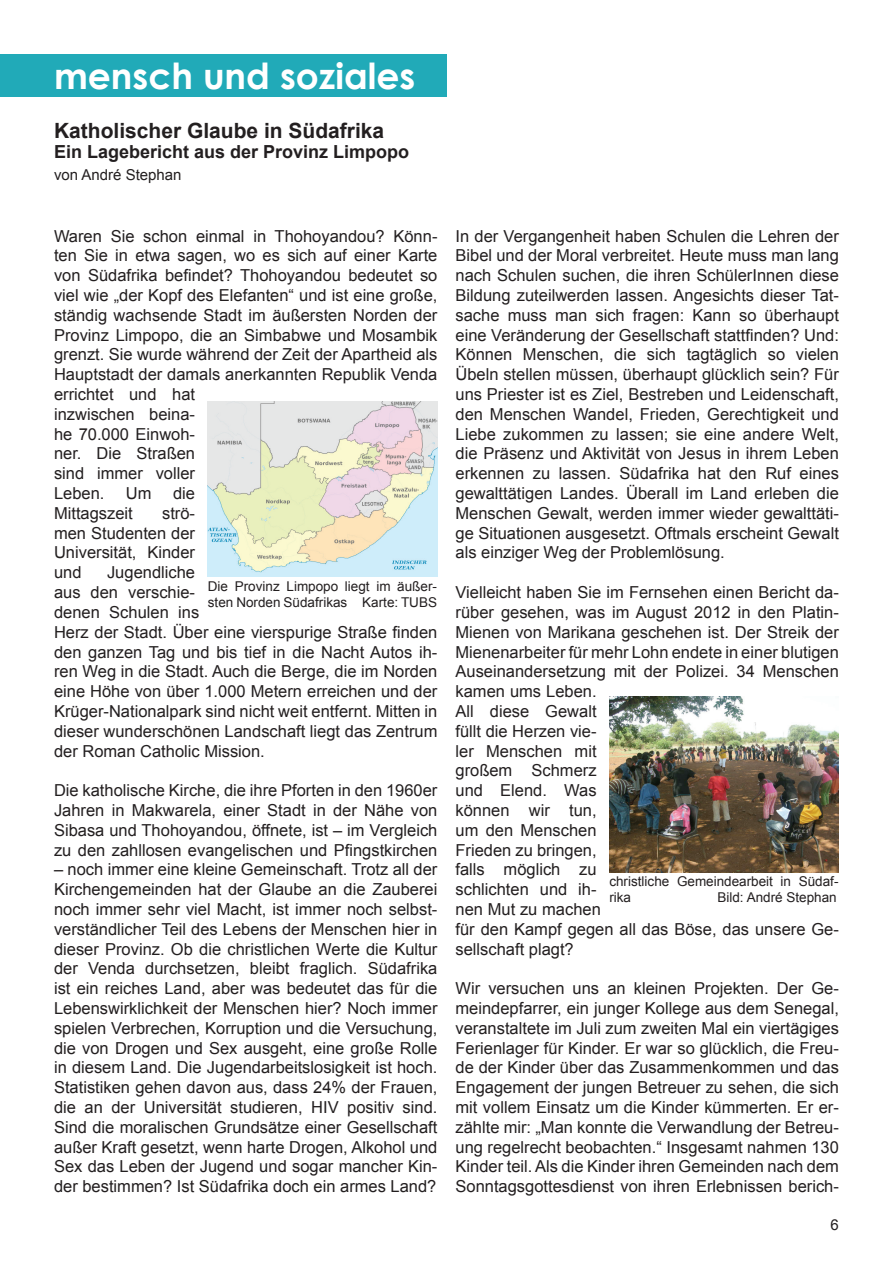
<style>
.page{position:relative;width:893px;height:1263px;background:#fff}
.page>*{position:absolute;margin:0;border:0;box-sizing:border-box;transform-origin:0 0}
.t1{font:700 36px "Century Gothic";color:#fff}
.t2{font:700 21px "Arial";color:#231f20}
.t3{font:700 18px "Arial";color:#231f20}
.t4{font:16.5px/19.8px "Arial";color:#231f20;text-align:justify}
.t5{font:15px "Arial";color:#231f20}
.t6{font:13.5px/16.2px "Arial";color:#231f20}
</style>
<div class="page">
<div style="left:0;top:54px;width:446px;height:42px;background:#21aab8"></div>
<img style="left:208px;top:401px;width:229px;height:176px">
<img style="left:609px;top:696px;width:230px;height:176px">
<h1 class="t1" style="left:54px;top:55px;width:363px">mensch und soziales</h1>
<p class="t2" style="left:54px;top:116px;width:332px">Katholischer Glaube in Südafrika</p>
<p class="t3" style="left:54px;top:140px;width:357px">Ein Lagebericht aus der Provinz Limpopo</p>
<p class="t5" style="left:54px;top:165px;width:129px">von André Stephan</p>
<p class="t4" style="left:54px;top:226px;width:385px;text-align:left">Waren Sie schon einmal in Thohoyandou? Könn&shy;ten Sie in etwa sagen, wo es sich auf einer Karte von Südafrika befindet? Thohoyandou bedeutet so viel wie „der Kopf des Elefanten“ und ist eine große, ständig wachsende Stadt im äußersten Norden der Provinz Limpopo, die an Simbabwe und Mosambik grenzt. Sie wurde während der Zeit der Apartheid als Hauptstadt der damals anerkannten Republik Venda errichtet und hat<br>inzwischen beina-<br>he 70.000 Einwoh-<br>ner. Die Straßen<br>sind immer voller<br>Leben.</p>
<p class="t4" style="left:126px;top:484px;width:27px">Um</p>
<p class="t4" style="left:173px;top:484px;width:24px">die</p>
<p class="t4" style="left:54px;top:503px;width:80px">Mittagszeit</p>
<p class="t4" style="left:54px;top:503px;width:143px;text-indent:108px">strö&shy;men Studenten der Universität, Kinder und</p>
<p class="t4" style="left:54px;top:563px;width:385px;text-align:left;text-indent:53px">Jugendliche<br>aus den verschie-<br>denen Schulen ins<br>Herz der Stadt. Über eine vierspurige Straße finden den ganzen Tag und bis tief in die Nacht Autos ih&shy;ren Weg in die Stadt. Auch die Berge, die im Norden eine Höhe von über 1.000 Metern erreichen und der Krüger-Nationalpark sind nicht weit entfernt. Mitten in dieser wunderschönen Landschaft liegt das Zentrum der Roman Catholic Mission.</p>
<p class="t4" style="left:54px;top:781px;width:385px">Die katholische Kirche, die ihre Pforten in den 1960er Jahren in Makwarela, einer Stadt in der Nähe von Sibasa und Thohoyandou, öffnete, ist – im Vergleich zu den zahllosen evangelischen und Pfingstkirchen</p>
<p class="t4" style="left:54px;top:860px;width:385px">– noch immer eine kleine Gemeinschaft. Trotz all der Kirchengemeinden hat der Glaube an die Zauberei noch immer sehr viel Macht, ist immer noch selbst&shy;verständlicher Teil des Lebens der Menschen hier in dieser Provinz. Ob die christlichen Werte die Kultur der Venda durchsetzen, bleibt fraglich. Südafrika ist ein reiches Land, aber was bedeutet das für die Lebenswirklichkeit der Menschen hier? Noch immer spielen Verbrechen, Korruption und die Versuchung, die von Drogen und Sex ausgeht, eine große Rolle in diesem Land. Die Jugendarbeitslosigkeit ist hoch.<br>Statistiken gehen davon aus, dass 24% der Frauen, die an der Universität studieren, HIV positiv sind.<br>Sind die moralischen Grundsätze einer Gesellschaft außer Kraft gesetzt, wenn harte Drogen, Alkohol und Sex das Leben der Jugend und sogar mancher Kin&shy;der bestimmen? Ist Südafrika doch ein armes Land?</p>
<p class="t6" style="left:208px;top:578px;width:231px">Die Provinz Limpopo liegt im äußer&shy;sten Norden Südafrikas Karte: TUBS</p>
<p class="t4" style="left:455px;top:226px;width:385px">In der Vergangenheit haben Schulen die Lehren der Bibel und der Moral verbreitet. Heute muss man lang nach Schulen suchen, die ihren SchülerInnen diese Bildung zuteilwerden lassen. Angesichts dieser Tat&shy;sache muss man sich fragen: Kann so überhaupt eine Veränderung der Gesellschaft stattfinden? Und:<br>Können Menschen, die sich tagtäglich so vielen Übeln stellen müssen, überhaupt glücklich sein? Für uns Priester ist es Ziel, Bestreben und Leidenschaft, den Menschen Wandel, Frieden, Gerechtigkeit und Liebe zukommen zu lassen; sie eine andere Welt, die Präsenz und Aktivität von Jesus in ihrem Leben erkennen zu lassen. Südafrika hat den Ruf eines gewalttätigen Landes. Überall im Land erleben die Menschen Gewalt, werden immer wieder gewalttäti&shy;ge Situationen ausgesetzt. Oftmals erscheint Gewalt als einziger Weg der Problemlösung.</p>
<p class="t4" style="left:455px;top:583px;width:385px;text-align:left">Vielleicht haben Sie im Fernsehen einen Bericht da&shy;rüber gesehen, was im August 2012 in den Platin-<br>Mienen von Marikana geschehen ist. Der Streik der<br>Mienenarbeiter für mehr Lohn endete in einer blutigen<br>Auseinandersetzung mit der Polizei. 34 Menschen kamen ums Leben.<br>All diese Gewalt<br>füllt die Herzen vie-<br>ler Menschen mit<br>großem Schmerz<br>und Elend. Was<br>können wir tun,<br>um den Menschen<br>Frieden zu bringen,<br>falls möglich zu<br>schlichten und ih-<br>nen Mut zu machen<br>für den Kampf gegen all das Böse, das unsere Ge&shy;sellschaft plagt?</p>
<p class="t4" style="left:455px;top:979px;width:385px">Wir versuchen uns an kleinen Projekten. Der Ge&shy;meindepfarrer, ein junger Kollege aus dem Senegal, veranstaltete im Juli zum zweiten Mal ein viertägiges Ferienlager für Kinder. Er war so glücklich, die Freu&shy;de der Kinder über das Zusammenkommen und das Engagement der jungen Betreuer zu sehen, die sich mit vollem Einsatz um die Kinder kümmerten. Er er&shy;zählte mir: „Man konnte die Verwandlung der Betreu&shy;ung regelrecht beobachten.“ Insgesamt nahmen 130<br>Kinder teil. Als die Kinder ihren Gemeinden nach dem Sonntagsgottesdienst von ihren Erlebnissen berich-</p>
<p class="t6" style="left:609px;top:873px;width:231px">christliche Gemeindearbeit in Südaf&shy;rika</p>
<p class="t6" style="left:717px;top:890px;width:121px">Bild: André Stephan</p>
<p class="t5" style="left:831px;top:1215px;width:10px">6</p>
</div>
